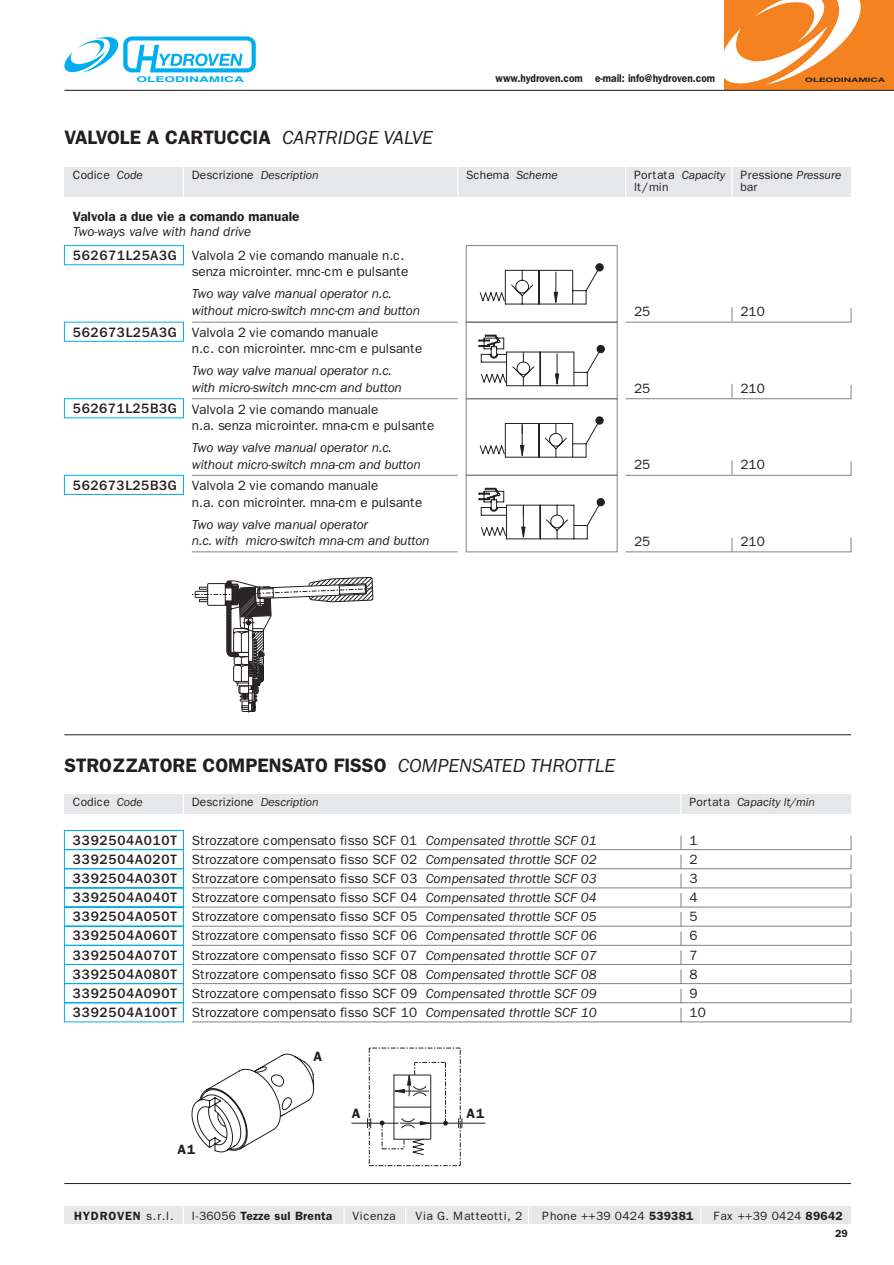
<style>
.page{position:relative;width:894px;height:1265px;background:#fff}
.page>*{position:absolute;margin:0;border:0;box-sizing:border-box;transform-origin:0 0}
.t1{font:600 19.5px "Franklin Gothic";color:#231f20}
.t2{font:13.5px/19.2px "Franklin Gothic";letter-spacing:-.01em;color:#231f20}
.t3{font:italic 13.5px/16.5px "Franklin Gothic";letter-spacing:-.01em;color:#231f20}
.t4{font:500 13.5px/19.2px "Franklin Gothic IT Cby BT";letter-spacing:.05em;color:#231f20;text-align:justify}
.t5{font:600 13.5px "Franklin Gothic";color:#231f20}
.t6{font:12px/12px "Franklin Gothic";color:#231f20}
.t7{font:12px "Franklin Gothic";letter-spacing:.025em;color:#231f20}
.t8{font:italic 12px "Franklin Gothic";color:#231f20}
.t9{font:600 12px "Franklin Gothic";letter-spacing:.025em;color:#231f20}
.t10{font:600 12px "Franklin Gothic";letter-spacing:.07em;color:#231f20}
.t11{font:600 11.25px "Franklin Gothic";color:#231f20;scale:.9 1}
.t12{font:600 10.5px "Franklin Gothic";color:#231f20}
.t13{font:700 7.95px "Helvetica";letter-spacing:.005em;color:#00aeef;scale:1.72 1}
.t14{font:700 6.15px "Helvetica Neue";letter-spacing:.005em;color:#231f20;scale:1.64 1}
.s1{font-weight:400;font-style:italic}
.s2{font-style:italic}
.s3{font-style:normal}
.s4{font-weight:400}
.s5{font-weight:600}
</style>
<div class="page">
<div style="left:64px;top:167px;width:787px;height:30px;background:#e6e7e9"></div>
<hr style="left:183px;top:167px;width:1px;height:30px;background:#fff">
<hr style="left:625px;top:167px;width:1px;height:30px;background:#fff">
<div style="left:64px;top:830px;width:120px;height:20px;border:1px solid #00aeef"></div>
<div style="left:64px;top:849px;width:120px;height:20px;border:1px solid #00aeef"></div>
<hr style="left:64px;top:734px;width:787px;height:1px;background:#231f20">
<div style="left:64px;top:245px;width:120px;height:20px;border:1px solid #00aeef"></div>
<div style="left:64px;top:322px;width:120px;height:20px;border:1px solid #00aeef"></div>
<svg style="left:64px;top:398px;width:120px;height:97px"></svg>
<hr style="left:192px;top:322px;width:266px;height:1px;background:#808285">
<hr style="left:192px;top:398px;width:266px;height:1px;background:#808285">
<hr style="left:192px;top:475px;width:266px;height:1px;background:#808285">
<hr style="left:192px;top:551px;width:266px;height:1px;background:#808285">
<hr style="left:731px;top:167px;width:2px;height:30px;background:#fff">
<hr style="left:457px;top:167px;width:1px;height:30px;background:#fff">
<svg style="left:625px;top:308px;width:226px;height:244px"></svg>
<svg style="left:466px;top:245px;width:152px;height:307px"></svg>
<div style="left:64px;top:794px;width:787px;height:19px;background:#e6e7e9"></div>
<svg style="left:183px;top:794px;width:1px;height:19px"></svg>
<hr style="left:680px;top:794px;width:2px;height:28px;background:#fff">
<svg style="left:192px;top:835px;width:659px;height:187px"></svg>
<svg style="left:64px;top:868px;width:120px;height:154px"></svg>
<div style="left:724px;top:0;width:170px;height:90px;background:#f58220"></div>
<svg style="left:724px;top:0;width:137px;height:84px"></svg>
<hr style="left:64px;top:90px;width:830px;height:1px;background:#231f20">
<svg style="left:64px;top:36px;width:192px;height:36px"></svg>
<div style="left:64px;top:1206px;width:787px;height:17px;background:#e6e7e9"></div>
<svg style="left:183px;top:1207px;width:1px;height:16px"></svg>
<svg style="left:343px;top:1207px;width:2px;height:16px"></svg>
<svg style="left:700px;top:1207px;width:1px;height:16px"></svg>
<svg style="left:405px;top:1207px;width:1px;height:16px"></svg>
<svg style="left:528px;top:1207px;width:1px;height:16px"></svg>
<hr style="left:64px;top:1183px;width:787px;height:1px;background:#231f20">
<svg style="left:191px;top:1053px;width:124px;height:100px"></svg>
<hr style="left:431px;top:1122px;width:54px;height:1px;background:#231f20">
<svg style="left:351px;top:1047px;width:111px;height:119px"></svg>
<svg style="left:192px;top:576px;width:182px;height:136px"></svg>
<p class="t13" style="left:136px;top:76px;width:64px">OLEODINAMICA</p>
<p class="t11" style="left:496px;top:74px;width:245px">www.hydroven.com e-mail: info@hydroven.com</p>
<p class="t14" style="left:805px;top:77px;width:50px">OLEODINAMICA</p>
<h1 class="t1" style="left:64px;top:131px;width:370px">VALVOLE A CARTUCCIA <span class="s1">CARTRIDGE VALVE</span></h1>
<p class="t6" style="left:73px;top:170px;width:71px">Codice <span class="s2">Code</span></p>
<p class="t6" style="left:192px;top:170px;width:128px">Descrizione <span class="s2">Description</span></p>
<p class="t6" style="left:466px;top:170px;width:93px">Schema <span class="s2">Scheme</span></p>
<p class="t5" style="left:73px;top:211px;width:228px">Valvola a due vie a comando manuale</p>
<p class="t3" style="left:73px;top:224px;width:180px">Two-ways valve with hand drive</p>
<p class="t4" style="left:73px;top:247px;width:105px">562671L25A3G</p>
<p class="t4" style="left:73px;top:323px;width:105px">562673L25A3G</p>
<p class="t4" style="left:73px;top:400px;width:105px">562671L25B3G</p>
<p class="t4" style="left:73px;top:476px;width:105px">562673L25B3G</p>
<p class="t2" style="left:192px;top:248px;width:218px;line-height:16.5px">Valvola 2 vie comando manuale n.c. senza microinter. mnc-cm e pulsante</p>
<p class="t3" style="left:192px;top:287px;width:230px">Two way valve manual operator n.c. without micro-switch mnc-cm and button</p>
<p class="t2" style="left:192px;top:325px;width:232px;line-height:16.5px">Valvola 2 vie comando manuale<br>n.c. con microinter. mnc-cm e pulsante</p>
<p class="t3" style="left:192px;top:363px;width:212px">Two way valve manual operator n.c. with micro-switch mnc-cm and button</p>
<p class="t2" style="left:192px;top:402px;width:244px;line-height:16.5px">Valvola 2 vie comando manuale<br>n.a. senza microinter. mna-cm e pulsante</p>
<p class="t3" style="left:192px;top:440px;width:230px">Two way valve manual operator n.c. without micro-switch mna-cm and button</p>
<p class="t2" style="left:192px;top:479px;width:232px;line-height:16.5px">Valvola 2 vie comando manuale<br>n.a. con microinter. mna-cm e pulsante</p>
<p class="t3" style="left:192px;top:517px;width:239px">Two way valve manual operator<br>n.c. with micro-switch mna-cm and button</p>
<p class="t6" style="left:634px;top:170px;width:92px">Portata <span class="s2">Capacity </span>lt/min</p>
<p class="t6" style="left:740px;top:170px;width:102px">Pressione <span class="s2">Pressure </span>bar</p>
<p class="t2" style="left:634px;top:303px;width:18px">25</p>
<p class="t2" style="left:740px;top:303px;width:26px">210</p>
<p class="t2" style="left:634px;top:379px;width:18px">25</p>
<p class="t2" style="left:740px;top:379px;width:26px">210</p>
<p class="t2" style="left:634px;top:456px;width:18px">25</p>
<p class="t2" style="left:740px;top:456px;width:26px">210</p>
<p class="t2" style="left:634px;top:532px;width:18px">25</p>
<p class="t2" style="left:740px;top:532px;width:26px">210</p>
<h1 class="t1" style="left:64px;top:758px;width:553px">STROZZATORE COMPENSATO FISSO <span class="s1">COMPENSATED THROTTLE</span></h1>
<p class="t6" style="left:73px;top:797px;width:71px">Codice <span class="s2">Code</span></p>
<p class="t6" style="left:192px;top:797px;width:128px">Descrizione <span class="s2">Description</span></p>
<p class="t8" style="left:689px;top:798px;width:127px"><span class="s3">Portata</span> Capacity lt/min</p>
<p class="t2" style="left:689px;top:831px;width:18px">1<br>2<br>3<br>4<br>5<br>6<br>7<br>8<br>9<br>10</p>
<p class="t4" style="left:73px;top:831px;width:105px">3392504A010T 3392504A020T 3392504A030T 3392504A040T 3392504A050T 3392504A060T 3392504A070T 3392504A080T 3392504A090T 3392504A100T</p>
<p class="t2" style="left:192px;top:831px;width:406px;text-align:justify">Strozzatore compensato fisso SCF 01 <span class="s2">Compensated throttle SCF 01<br></span>Strozzatore compensato fisso SCF 02 <span class="s2">Compensated throttle SCF 02<br></span>Strozzatore compensato fisso SCF 03 <span class="s2">Compensated throttle SCF 03<br></span>Strozzatore compensato fisso SCF 04 <span class="s2">Compensated throttle SCF 04<br></span>Strozzatore compensato fisso SCF 05 <span class="s2">Compensated throttle SCF 05<br></span>Strozzatore compensato fisso SCF 06 <span class="s2">Compensated throttle SCF 06<br></span>Strozzatore compensato fisso SCF 07 <span class="s2">Compensated throttle SCF 07<br></span>Strozzatore compensato fisso SCF 08 <span class="s2">Compensated throttle SCF 08<br></span>Strozzatore compensato fisso SCF 09 <span class="s2">Compensated throttle SCF 09<br></span>Strozzatore compensato fisso SCF 10 <span class="s2">Compensated throttle SCF 10</span></p>
<p class="t5" style="left:178px;top:1145px;width:19px">A1</p>
<p class="t5" style="left:314px;top:1051px;width:10px">A</p>
<p class="t5" style="left:352px;top:1109px;width:10px">A</p>
<p class="t5" style="left:466px;top:1109px;width:19px">A1</p>
<p class="t10" style="left:74px;top:1211px;width:101px">HYDROVEN <span class="s4">s.r.l.</span></p>
<p class="t9" style="left:192px;top:1211px;width:142px"><span class="s4">I-36056</span> Tezze sul Brenta</p>
<p class="t7" style="left:353px;top:1211px;width:44px">Vicenza</p>
<p class="t7" style="left:416px;top:1211px;width:108px">Via G. Matteotti, 2</p>
<p class="t7" style="left:542px;top:1211px;width:153px">Phone ++39 0424 <span class="s5">539381</span></p>
<p class="t7" style="left:714px;top:1211px;width:131px">Fax ++39 0424 <span class="s5">89642</span></p>
<p class="t12" style="left:835px;top:1230px;width:14px">29</p>
</div>
